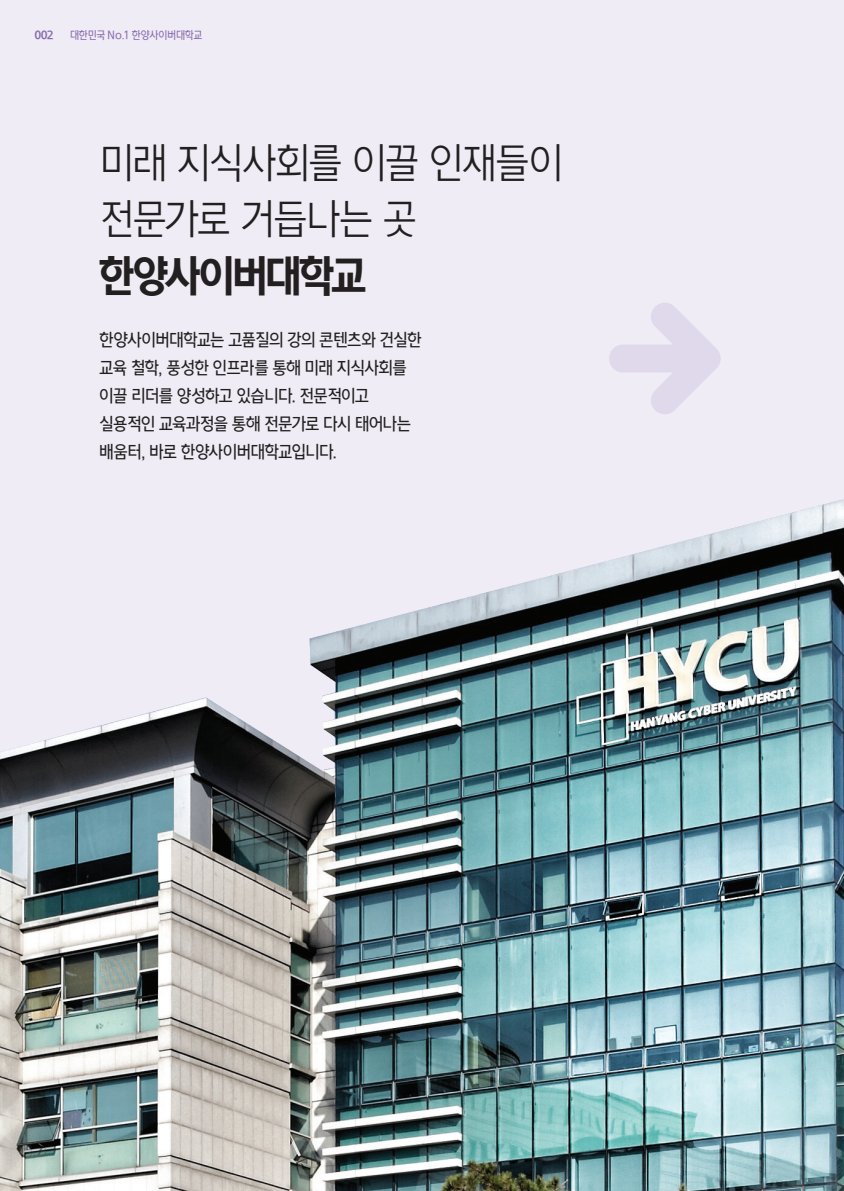
<style>
.page{position:relative;width:844px;height:1191px;background:#fff}
.page>*{position:absolute;margin:0;border:0;box-sizing:border-box;transform-origin:0 0}
.t1{font:40.25px "HYCU Gothic L";letter-spacing:-.04em;color:#231f20}
.t2{font:40.25px "HYCU Gothic EB";letter-spacing:-.03em;color:#231f20}
.t3{font:16.62px/28px "HYCU Gothic M";letter-spacing:-.025em;color:#231f20}
.t4{font:10.5px "HYCU Gothic M";letter-spacing:-.005em;color:#886caf}
.t5{font:10.5px "HYCU Gothic EB";color:#886caf}
</style>
<div class="page">
<div style="left:0;top:0;width:843px;height:1191px;background:#efecf5"></div>
<img style="left:0;top:499px;width:843px;height:692px">
<svg style="left:609px;top:303px;width:112px;height:111px"></svg>
<p class="t5" style="left:35px;top:29px;width:20px">002</p>
<p class="t4" style="left:70px;top:29px;width:134px">대한민국 No.1 한양사이버대학교</p>
<p class="t1" style="left:99px;top:142px;width:465px">미래 지식사회를 이끌 인재들이</p>
<p class="t1" style="left:99px;top:198px;width:319px">전문가로 거듭나는 곳</p>
<p class="t2" style="left:99px;top:254px;width:268px">한양사이버대학교</p>
<p class="t3" style="left:99px;top:326px;width:323px">한양사이버대학교는 고품질의 강의 콘텐츠와 건실한 교육 철학, 풍성한 인프라를 통해 미래 지식사회를 이끌 리더를 양성하고 있습니다. 전문적이고 실용적인 교육과정을 통해 전문가로 다시 태어나는 배움터, 바로 한양사이버대학교입니다.</p>
</div>
